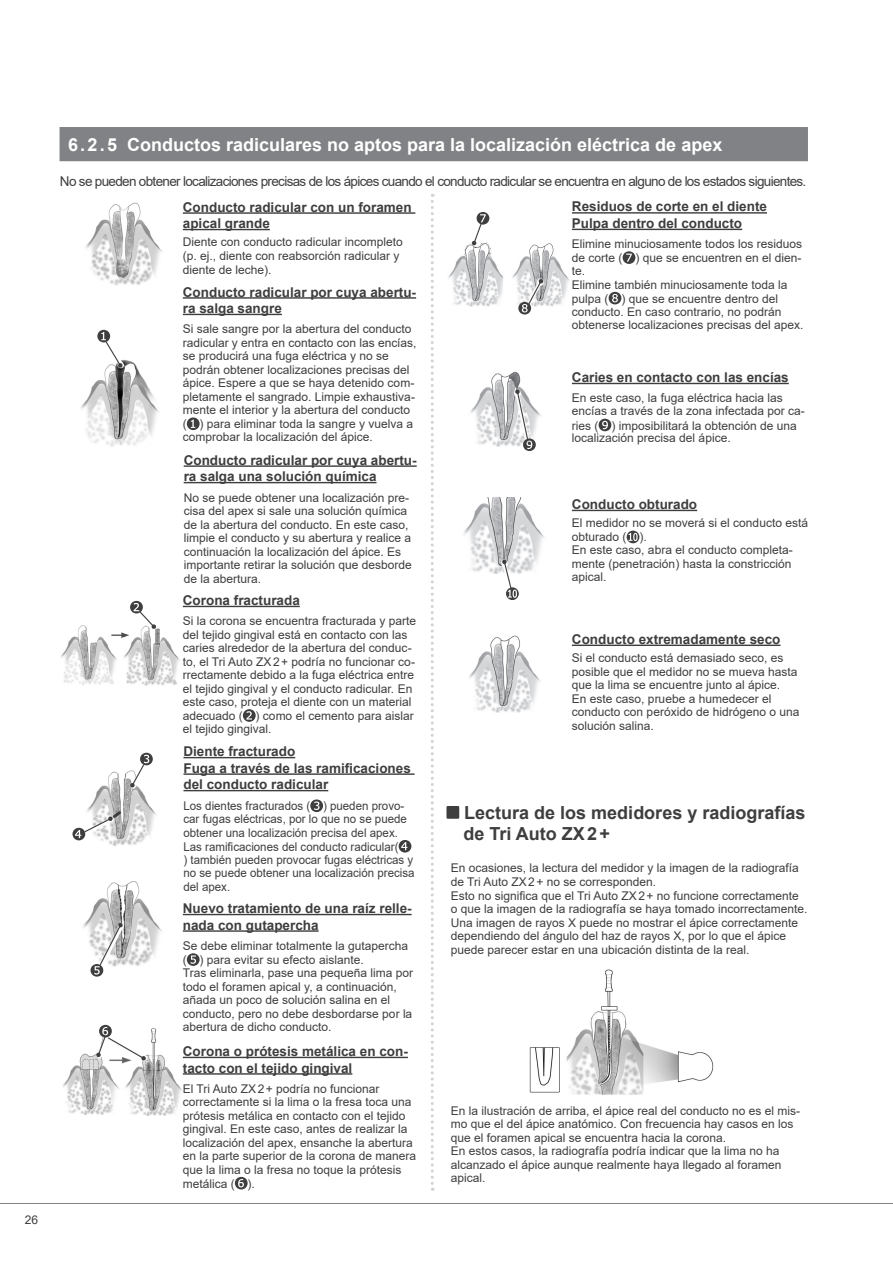
<style>
.page{position:relative;width:893px;height:1263px;background:#fff}
.page>*{position:absolute;margin:0;border:0;box-sizing:border-box;transform-origin:0 0}
.t1{font:700 18px "Arial";color:#fff}
.t2{font:700 18px/21px "Arial";color:#3e3e3f}
.t3{font:700 13.5px/16.5px "Arial";color:#3e3e3f}
.t4{font:13.5px "Arial";letter-spacing:-.05em;color:#3e3e3f}
.t5{font:12px/13.5px "Arial";color:#3e3e3f}
.t6{font:12px/13.4px "Arial";color:#3e3e3f;scale:.96 1}
</style>
<div class="page">
<hr style="left:0;top:1203px;width:893px;height:1px;background:#808285">
<img style="left:63px;top:1024px;width:121px;height:91px">
<img style="left:77px;top:771px;width:80px;height:75px">
<img style="left:81px;top:360px;width:79px;height:86px">
<img style="left:85px;top:202px;width:78px;height:83px">
<img style="left:61px;top:625px;width:119px;height:61px">
<img style="left:83px;top:881px;width:79px;height:85px">
<img style="left:448px;top:218px;width:122px;height:97px">
<img style="left:470px;top:371px;width:71px;height:76px">
<img style="left:463px;top:498px;width:82px;height:76px">
<img style="left:469px;top:635px;width:72px;height:78px">
<img style="left:529px;top:969px;width:185px;height:126px">
<div style="left:60px;top:127px;width:748px;height:34px;background:#808285"></div>
<div style="left:446px;top:806px;width:13px;height:13px;background:#3e3e3f"></div>
<svg style="left:431px;top:194px;width:3px;height:997px"></svg>
<hr style="left:183px;top:1057px;width:225px;height:1px;background:#3e3e3f">
<hr style="left:183px;top:1073px;width:169px;height:2px;background:#3e3e3f">
<hr style="left:183px;top:212px;width:232px;height:2px;background:#3e3e3f">
<hr style="left:183px;top:229px;width:87px;height:1px;background:#3e3e3f">
<hr style="left:183px;top:297px;width:233px;height:2px;background:#3e3e3f">
<hr style="left:183px;top:314px;width:99px;height:1px;background:#3e3e3f">
<hr style="left:184px;top:465px;width:233px;height:2px;background:#3e3e3f">
<hr style="left:184px;top:482px;width:192px;height:1px;background:#3e3e3f">
<hr style="left:183px;top:606px;width:117px;height:1px;background:#3e3e3f">
<hr style="left:183px;top:757px;width:112px;height:1px;background:#3e3e3f">
<hr style="left:183px;top:773px;width:232px;height:2px;background:#3e3e3f">
<hr style="left:183px;top:790px;width:145px;height:1px;background:#3e3e3f">
<hr style="left:183px;top:914px;width:229px;height:1px;background:#3e3e3f">
<hr style="left:183px;top:930px;width:136px;height:2px;background:#3e3e3f">
<svg style="left:235px;top:1177px;width:13px;height:12px"></svg>
<svg style="left:187px;top:417px;width:13px;height:13px"></svg>
<svg style="left:243px;top:709px;width:13px;height:13px"></svg>
<svg style="left:310px;top:799px;width:13px;height:13px"></svg>
<svg style="left:399px;top:840px;width:12px;height:12px"></svg>
<svg style="left:187px;top:953px;width:13px;height:13px"></svg>
<hr style="left:572px;top:212px;width:195px;height:2px;background:#3e3e3f">
<hr style="left:572px;top:229px;width:170px;height:1px;background:#3e3e3f">
<hr style="left:572px;top:383px;width:217px;height:1px;background:#3e3e3f">
<hr style="left:572px;top:510px;width:125px;height:1px;background:#3e3e3f">
<hr style="left:572px;top:645px;width:208px;height:1px;background:#3e3e3f">
<svg style="left:623px;top:251px;width:12px;height:13px"></svg>
<svg style="left:609px;top:292px;width:12px;height:12px"></svg>
<svg style="left:599px;top:419px;width:12px;height:12px"></svg>
<svg style="left:627px;top:531px;width:12px;height:12px"></svg>
<svg style="left:513px;top:387px;width:23px;height:64px"></svg>
<svg style="left:518px;top:276px;width:28px;height:38px"></svg>
<svg style="left:469px;top:212px;width:20px;height:36px"></svg>
<svg style="left:97px;top:330px;width:28px;height:40px"></svg>
<svg style="left:130px;top:601px;width:29px;height:31px"></svg>
<svg style="left:127px;top:753px;width:26px;height:37px"></svg>
<svg style="left:72px;top:808px;width:52px;height:32px"></svg>
<svg style="left:91px;top:920px;width:34px;height:57px"></svg>
<svg style="left:500px;top:557px;width:19px;height:43px"></svg>
<svg style="left:94px;top:1025px;width:55px;height:38px"></svg>
<p class="t5" style="left:25px;top:1213px;width:15px">26</p>
<h1 class="t1" style="left:68px;top:132px;width:656px">6.2.5 Conductos radiculares no aptos para la localización eléctrica de apex</h1>
<p class="t4" style="left:60px;top:172px;width:748px">No se pueden obtener localizaciones precisas de los ápices cuando el conducto radicular se encuentra en alguno de los estados siguientes.</p>
<p class="t3" style="left:183px;top:199px;width:230px">Conducto radicular con un foramen apical grande</p>
<p class="t5" style="left:183px;top:235px;width:222px">Diente con conducto radicular incompleto (p. ej., diente con reabsorción radicular y diente de leche).</p>
<p class="t3" style="left:183px;top:284px;width:235px">Conducto radicular por cuya abertu&shy;ra salga sangre</p>
<p class="t5" style="left:183px;top:322px;width:235px">Si sale sangre por la abertura del conducto radicular y entra en contacto con las encías, se producirá una fuga eléctrica y no se podrán obtener localizaciones precisas del ápice. Espere a que se haya detenido com&shy;pletamente el sangrado. Limpie exhaustiva&shy;mente el interior y la abertura del conducto ( ) para eliminar toda la sangre y vuelva a comprobar la localización del ápice.</p>
<p class="t3" style="left:184px;top:452px;width:235px">Conducto radicular por cuya abertu&shy;ra salga una solución química</p>
<p class="t5" style="left:184px;top:491px;width:230px">No se puede obtener una localización pre&shy;cisa del apex si sale una solución química de la abertura del conducto. En este caso, limpie el conducto y su abertura y realice a continuación la localización del ápice. Es importante retirar la solución que desborde de la abertura.</p>
<p class="t5" style="left:183px;top:614px;width:235px">Si la corona se encuentra fracturada y parte del tejido gingival está en contacto con las caries alrededor de la abertura del conduc&shy;to, el Tri Auto ZX2+ podría no funcionar co&shy;rrectamente debido a la fuga eléctrica entre el tejido gingival y el conducto radicular. En este caso, proteja el diente con un material adecuado ( ) como el cemento para aislar el tejido gingival.</p>
<p class="t3" style="left:183px;top:592px;width:119px">Corona fracturada</p>
<p class="t3" style="left:183px;top:743px;width:229px">Diente fracturado<br>Fuga a través de las ramificaciones del conducto radicular</p>
<p class="t6" style="left:183px;top:799px;width:242px">Los dientes fracturados ( ) pueden provo&shy;car fugas eléctricas, por lo que no se puede obtener una localización precisa del apex.<br>Las ramificaciones del conducto radicular(<br>) también pueden provocar fugas eléctricas y no se puede obtener una localización precisa del apex.</p>
<p class="t3" style="left:183px;top:900px;width:230px">Nuevo tratamiento de una raíz relle&shy;nada con gutapercha</p>
<p class="t5" style="left:183px;top:939px;width:232px">Se debe eliminar totalmente la gutapercha ( ) para evitar su efecto aislante.<br>Tras eliminarla, pase una pequeña lima por todo el foramen apical y, a continuación, añada un poco de solución salina en el conducto, pero no debe desbordarse por la abertura de dicho conducto.</p>
<p class="t3" style="left:183px;top:1043px;width:227px">Corona o prótesis metálica en con&shy;tacto con el tejido gingival</p>
<p class="t5" style="left:183px;top:1081px;width:235px">El Tri Auto ZX2+ podría no funcionar correctamente si la lima o la fresa toca una prótesis metálica en contacto con el tejido gingival. En este caso, antes de realizar la localización del apex, ensanche la abertura en la parte superior de la corona de manera que la lima o la fresa no toque la prótesis metálica ( ).</p>
<p class="t3" style="left:572px;top:199px;width:197px">Residuos de corte en el diente<br>Pulpa dentro del conducto</p>
<p class="t5" style="left:572px;top:237px;width:233px">Elimine minuciosamente todos los residuos de corte ( ) que se encuentren en el dien&shy;te.<br>Elimine también minuciosamente toda la pulpa ( ) que se encuentre dentro del conducto. En caso contrario, no podrán obtenerse localizaciones precisas del apex.</p>
<p class="t3" style="left:572px;top:369px;width:218px">Caries en contacto con las encías</p>
<p class="t5" style="left:572px;top:391px;width:234px">En este caso, la fuga eléctrica hacia las encías a través de la zona infectada por ca&shy;ries ( ) imposibilitará la obtención de una</p>
<p class="t5" style="left:572px;top:431px;width:160px">localización precisa del ápice.</p>
<p class="t3" style="left:572px;top:496px;width:127px">Conducto obturado</p>
<p class="t5" style="left:572px;top:516px;width:238px;line-height:14.1px">El medidor no se moverá si el conducto está obturado ( ).</p>
<p class="t5" style="left:572px;top:543px;width:222px;text-align:justify">En este caso, abra el conducto completa&shy;mente (penetración) hasta la constricción apical.</p>
<p class="t3" style="left:572px;top:631px;width:210px">Conducto extremadamente seco</p>
<p class="t5" style="left:572px;top:651px;width:229px">Si el conducto está demasiado seco, es posible que el medidor no se mueva hasta que la lima se encuentre junto al ápice.<br>En este caso, pruebe a humedecer el conducto con peróxido de hidrógeno o una solución salina.</p>
<h1 class="t2" style="left:463px;top:802px;width:343px">Lectura de los medidores y radiografías de Tri Auto ZX2+</h1>
<p class="t5" style="left:451px;top:861px;width:358px">En ocasiones, la lectura del medidor y la imagen de la radiografía de Tri Auto ZX2+ no se corresponden.<br>Esto no significa que el Tri Auto ZX2+ no funcione correctamente o que la imagen de la radiografía se haya tomado incorrectamente.<br>Una imagen de rayos X puede no mostrar el ápice correctamente dependiendo del ángulo del haz de rayos X, por lo que el ápice puede parecer estar en una ubicación distinta de la real.</p>
<p class="t5" style="left:451px;top:1103px;width:351px">En la ilustración de arriba, el ápice real del conducto no es el mis&shy;mo que el del ápice anatómico. Con frecuencia hay casos en los que el foramen apical se encuentra hacia la corona.<br>En estos casos, la radiografía podría indicar que la lima no ha alcanzado el ápice aunque realmente haya llegado al foramen apical.</p>
</div>
